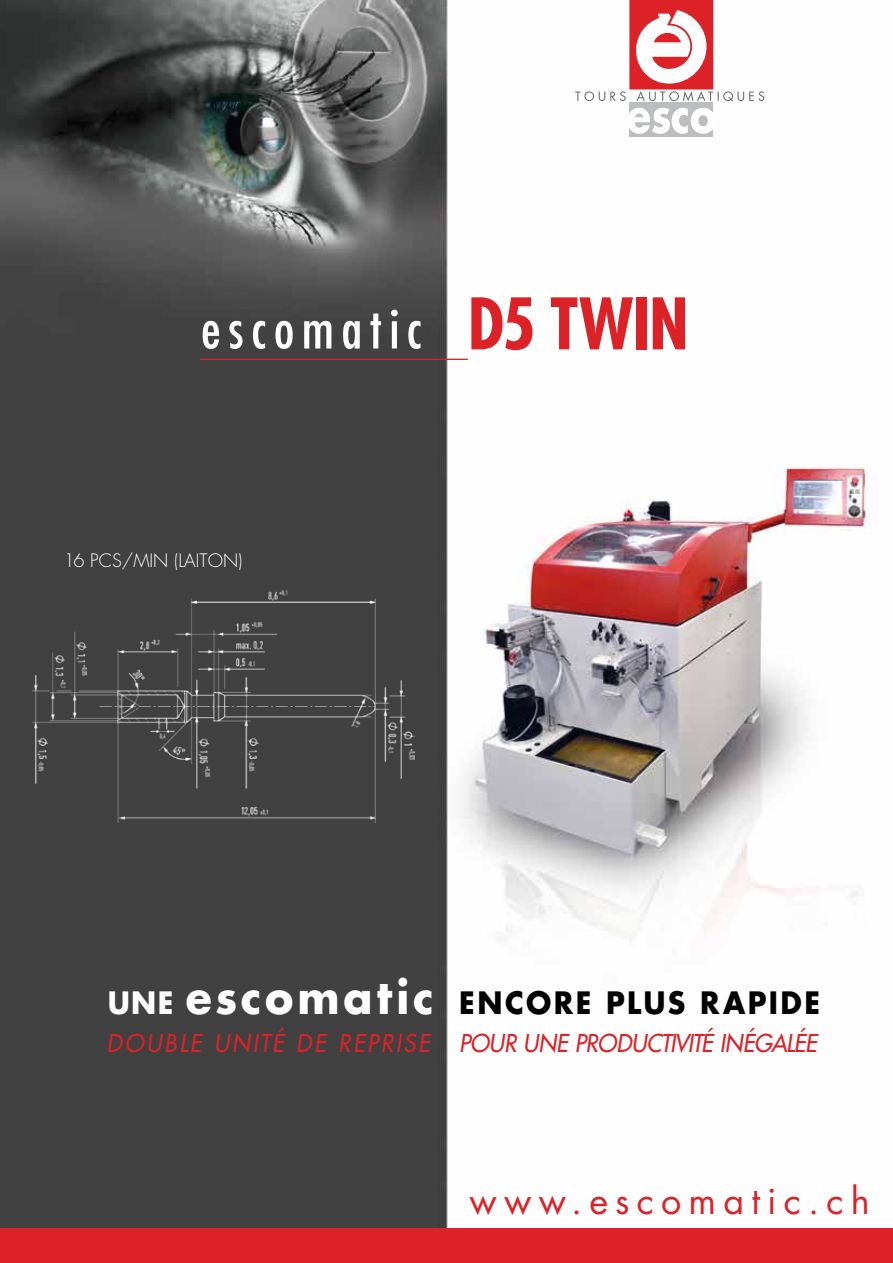
<style>
.page{position:relative;width:893px;height:1263px;background:#fff}
.page>*{position:absolute;margin:0;border:0;box-sizing:border-box;transform-origin:0 0}
.t1{font:700 condensed 69px "Futura";letter-spacing:-.015em;color:#dc2227}
.t2{font:condensed 54px "Futura";letter-spacing:.145em;color:#fff}
.t3{font:36px "Futura";letter-spacing:.2em;color:#dc2227}
.t4{font:700 30px "Futura";letter-spacing:.085em;color:#000;scale:.95 1}
.t5{font:italic 24px "Futura";color:#dc2227;scale:.95 1}
.t6{font:300 18px "Futura";color:#fff}
.s1{color:#fff}
.s2{font-size:45px;color:#fff}
</style>
<div class="page">
<img style="left:0;top:0;width:893px;height:1229px">
<img style="left:32px;top:589px;width:382px;height:233px">
<div style="left:0;top:1229px;width:893px;height:34px;background:#dc2227"></div>
<hr style="left:200px;top:359px;width:268px;height:1px;background:#dc2227">
<svg style="left:575px;top:0;width:189px;height:101px"></svg>
<div style="left:629px;top:103px;width:84px;height:34px;background:#bbbdbe"></div>
<svg style="left:628px;top:108px;width:87px;height:26px"></svg>
<h2 class="t2" style="left:201px;top:295px;width:222px">escomatic</h2>
<h1 class="t1" style="left:468px;top:279px;width:222px">D5 TWIN</h1>
<p class="t6" style="left:64px;top:548px;width:180px">16 PCS/MIN (LAITON)</p>
<p class="t4" style="left:108px;top:982px;width:751px"><span class="s1">UNE</span> <span class="s2">escomatic</span> ENCORE PLUS RAPIDE</p>
<p class="t5" style="left:107px;top:1027px;width:749px">DOUBLE UNITÉ DE REPRISE POUR UNE PRODUCTIVITÉ INÉGALÉE</p>
<h3 class="t3" style="left:470px;top:1176px;width:402px">www.escomatic.ch</h3>
</div>
